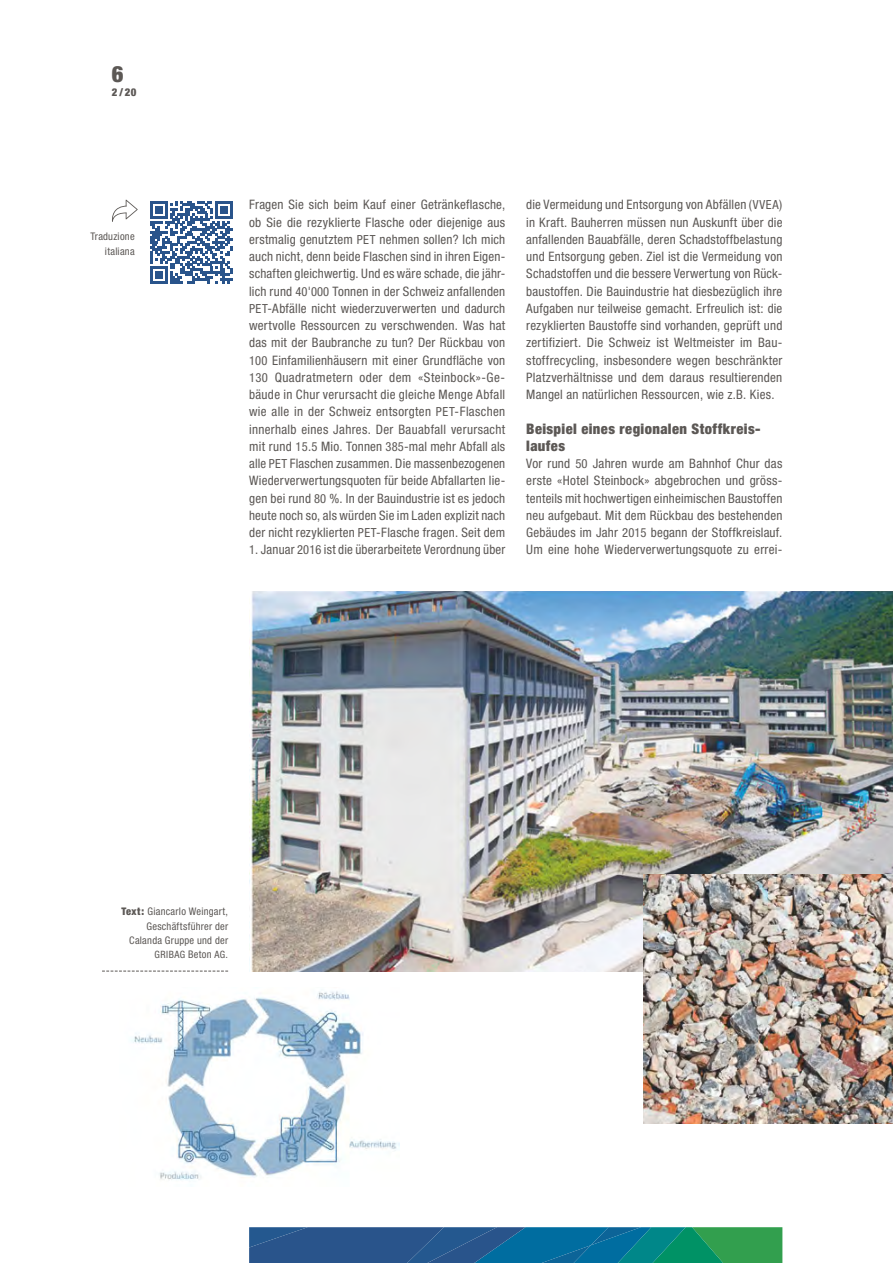
<style>
.page{position:relative;width:893px;height:1263px;background:#fff}
.page>*{position:absolute;margin:0;border:0;box-sizing:border-box;transform-origin:0 0}
.t1{font:900 condensed 22.5px "Helvetica Neue";color:#5c5855}
.t2{font:900 condensed 14.55px/17.2px "Helvetica Neue";letter-spacing:.03em;color:#5c5855}
.t3{font:condensed 13.05px/17.2px "Helvetica Neue";letter-spacing:.015em;color:#5c5855;text-align:justify}
.t4{font:900 condensed 10.8px "Helvetica Neue";color:#5c5855}
.t5{font:condensed 10.5px/14.2px "Helvetica Neue";letter-spacing:.02em;color:#5c5855;text-align:right}
.t6{font:condensed 10.05px "Helvetica Neue";letter-spacing:.045em;color:#5c5855}
.s1{font-size:12.6px}
.s2{font-weight:900}
.s3{font-size:10.5px}
</style>
<div class="page">
<svg style="left:249px;top:1227px;width:533px;height:36px;background:#1c6e86"></svg>
<svg style="left:102px;top:971px;width:126px;height:1px"></svg>
<img style="left:249px;top:591px;width:644px;height:380px">
<img style="left:644px;top:875px;width:249px;height:249px">
<img style="left:131px;top:991px;width:269px;height:189px">
<svg style="left:150px;top:201px;width:82px;height:83px"></svg>
<hr style="left:150px;top:281px;width:17px;height:3px;background:#29548b">
<div style="left:155px;top:271px;width:7px;height:8px;background:#29548b"></div>
<svg style="left:112px;top:200px;width:26px;height:22px"></svg>
<h1 class="t1" style="left:112px;top:60px;width:13px">6</h1>
<p class="t4" style="left:112px;top:86px;width:26px">2/20</p>
<p class="t5" style="left:90px;top:230px;width:46px">Traduzione italiana</p>
<p class="t3" style="left:249px;top:196px;width:258px">Fragen Sie sich beim Kauf einer Getränkeflasche, ob Sie die rezyklierte Flasche oder diejenige aus erstmalig genutztem <span class="s1">PET</span> nehmen sollen? Ich mich auch nicht, denn beide Flaschen sind in ihren Eigen&shy;schaften gleichwertig. Und es wäre schade, die jähr&shy;lich rund <span class="s1">40</span>'<span class="s1">000</span> Tonnen in der Schweiz anfallenden <span class="s1">PET</span>-Abfälle nicht wiederzuverwerten und dadurch wertvolle Ressourcen zu verschwenden. Was hat das mit der Baubranche zu tun? Der Rückbau von <span class="s1">100</span> Einfamilienhäusern mit einer Grundfläche von <span class="s1">130</span> Quadratmetern oder dem «Steinbock»-Ge&shy;bäude in Chur verursacht die gleiche Menge Abfall wie alle in der Schweiz entsorgten <span class="s1">PET</span>-Flaschen innerhalb eines Jahres. Der Bauabfall verursacht mit rund <span class="s1">15</span>.<span class="s1">5</span> Mio. Tonnen <span class="s1">385</span>-mal mehr Abfall als alle <span class="s1">PET</span> Flaschen zusammen. Die massenbezogenen Wiederverwertungsquoten für beide Abfallarten lie&shy;gen bei rund <span class="s1">80</span> %. In der Bauindustrie ist es jedoch heute noch so, als würden Sie im Laden explizit nach der nicht rezyklierten <span class="s1">PET</span>-Flasche fragen. Seit dem</p>
<p class="t3" style="left:249px;top:541px;width:258px"><span class="s1">1</span>. Januar <span class="s1">2016</span> ist die überarbeitete Verordnung über</p>
<p class="t3" style="left:526px;top:196px;width:258px">die Vermeidung und Entsorgung von Abfällen (<span class="s1">VVEA</span>) in Kraft. Bauherren müssen nun Auskunft über die anfallenden Bauabfälle, deren Schadstoffbelastung und Entsorgung geben. Ziel ist die Vermeidung von Schadstoffen und die bessere Verwertung von Rück&shy;baustoffen. Die Bauindustrie hat diesbezüglich ihre Aufgaben nur teilweise gemacht. Erfreulich ist: die rezyklierten Baustoffe sind vorhanden, geprüft und zertifiziert. Die Schweiz ist Weltmeister im Bau&shy;stoffrecycling, insbesondere wegen beschränkter Platzverhältnisse und dem daraus resultierenden Mangel an natürlichen Ressourcen, wie z.B. Kies.</p>
<p class="t2" style="left:526px;top:420px;width:236px">Beispiel eines regionalen Stoffkreis&shy;laufes</p>
<p class="t3" style="left:526px;top:455px;width:258px">Vor rund <span class="s1">50</span> Jahren wurde am Bahnhof Chur das erste «Hotel Steinbock» abgebrochen und gröss&shy;tenteils mit hochwertigen einheimischen Baustoffen neu aufgebaut. Mit dem Rückbau des bestehenden Gebäudes im Jahr <span class="s1">2015</span> begann der Stoffkreislauf.<br>Um eine hohe Wiederverwertungsquote zu errei-</p>
<p class="t5" style="left:121px;top:904px;width:108px"><span class="s2">Text:</span> Giancarlo Weingart,<br>Geschäftsführer der<br>Calanda Gruppe und der</p>
<p class="t6" style="left:155px;top:949px;width:75px">GRIBAG <span class="s3">Beton</span> AG<span class="s3">.</span></p>
</div>
